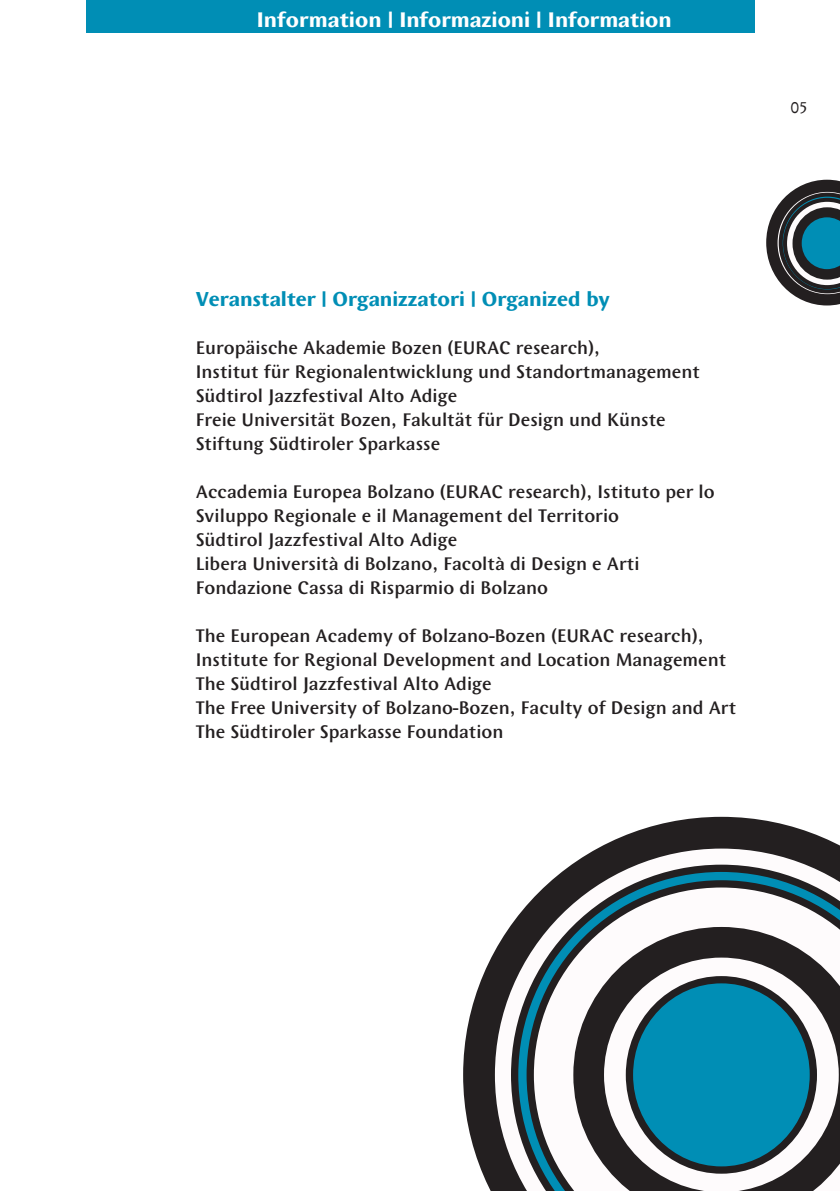
<style>
.page{position:relative;width:840px;height:1191px;background:#fff}
.page>*{position:absolute;margin:0;border:0;box-sizing:border-box;transform-origin:0 0}
.t1{font:700 22px "Wunderlich";color:#fff}
.t2{font:700 21px "Wunderlich";color:#008eb5}
.t3{font:500 19px/24px "Wunderlich";color:#231f20}
.t4{font:18px "Wunderlich";color:#231f20}
</style>
<div class="page">
<div style="left:86px;top:0;width:668px;height:33px;background:#008eb5"></div>
<svg style="left:463px;top:817px;width:368px;height:366px"></svg>
<svg style="left:487px;top:841px;width:352px;height:350px"></svg>
<svg style="left:510px;top:864px;width:329px;height:327px"></svg>
<svg style="left:526px;top:880px;width:313px;height:311px"></svg>
<svg style="left:573px;top:927px;width:266px;height:264px"></svg>
<svg style="left:596px;top:950px;width:243px;height:241px"></svg>
<div style="left:629px;top:979px;width:183px;height:191px;background:#008eb5;border-radius:50%"></div>
<div style="left:625px;top:976px;width:191px;height:197px;border:7px solid #231f20;border-radius:50%"></div>
<svg style="left:766px;top:180px;width:73px;height:125px"></svg>
<p class="t1" style="left:257px;top:7px;width:416px">Information | Informazioni | Information</p>
<p class="t4" style="left:789px;top:97px;width:19px">05</p>
<p class="t2" style="left:196px;top:286px;width:415px">Veranstalter | Organizzatori | Organized by</p>
<p class="t3" style="left:196px;top:335px;width:505px">Europäische Akademie Bozen (EURAC research),<br>Institut für Regionalentwicklung und Standortmanagement Südtirol Jazzfestival Alto Adige<br>Freie Universität Bozen, Fakultät für Design und Künste Stiftung Südtiroler Sparkasse</p>
<p class="t3" style="left:196px;top:479px;width:520px">Accademia Europea Bolzano (EURAC research), Istituto per lo Sviluppo Regionale e il Management del Territorio<br>Südtirol Jazzfestival Alto Adige<br>Libera Università di Bolzano, Facoltà di Design e Arti Fondazione Cassa di Risparmio di Bolzano</p>
<p class="t3" style="left:196px;top:623px;width:541px">The European Academy of Bolzano-Bozen (EURAC research), Institute for Regional Development and Location Management The Südtirol Jazzfestival Alto Adige<br>The Free University of Bolzano-Bozen, Faculty of Design and Art The Südtiroler Sparkasse Foundation</p>
</div>
